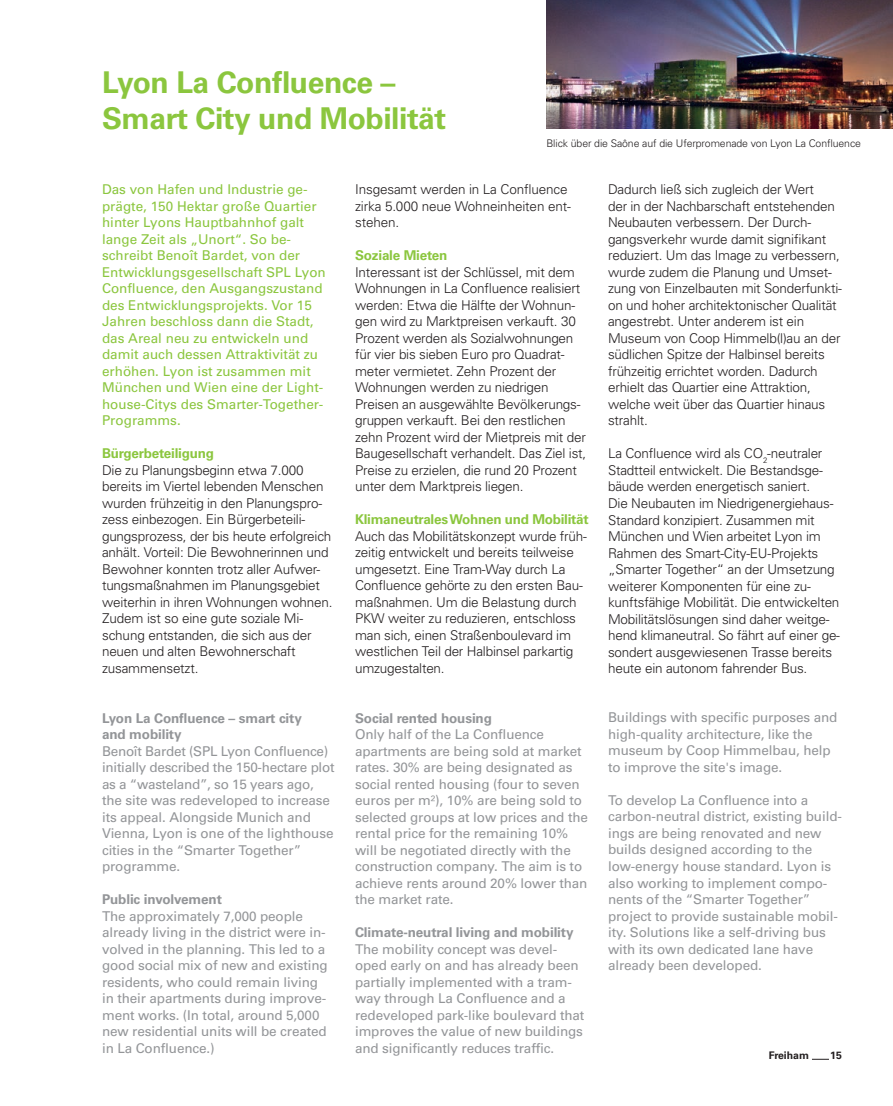
<style>
.page{position:relative;width:893px;height:1106px;background:#fff}
.page>*{position:absolute;margin:0;border:0;box-sizing:border-box;transform-origin:0 0}
.t1{font:700 30px/36px "Univers CE";letter-spacing:-.015em;color:#8bc63e}
.t2{font:300 13.5px/16.5px "Univers";letter-spacing:-.015em;color:#231f20}
.t3{font:13.5px/16.5px "Univers";letter-spacing:-.01em;color:#939598}
.t4{font:13.5px/16.5px "Univers";color:#8bc63e}
.t5{font:700 13.5px "Univers CE";letter-spacing:-.02em;color:#8bc63e}
.t6{font:300 10.5px "Univers";letter-spacing:-.01em;color:#231f20}
.t7{font:700 10.5px "Univers CE";color:#231f20}
.s1{font-family:"Univers CE";font-weight:700}
</style>
<div class="page">
<img style="left:546px;top:0;width:347px;height:128px">
<svg style="left:812px;top:1059px;width:17px;height:1px"></svg>
<h1 class="t1" style="left:102px;top:65px;width:346px">Lyon La Confluence –<br>Smart City und Mobilität</h1>
<p class="t6" style="left:546px;top:137px;width:316px">Blick über die Saône auf die Uferpromenade von Lyon La Confluence</p>
<p class="t4" style="left:102px;top:181px;width:225px">Das von Hafen und Industrie ge&shy;prägte, 150 Hektar große Quartier hinter Lyons Hauptbahnhof galt lange Zeit als „Unort“. So be&shy;schreibt Benoît Bardet, von der<br>Entwicklungsgesellschaft SPL Lyon<br>Confluence, den Ausgangszustand des Entwicklungsprojekts. Vor 15<br>Jahren beschloss dann die Stadt, das Areal neu zu entwickeln und damit auch dessen Attraktivität zu erhöhen. Lyon ist zusammen mit<br>München und Wien eine der Light&shy;house-Citys des Smarter-Together-<br>Programms.</p>
<h2 class="t5" style="left:102px;top:446px;width:114px">Bürgerbeteiligung</h2>
<p class="t2" style="left:102px;top:462px;width:232px">Die zu Planungsbeginn etwa 7.000 bereits im Viertel lebenden Menschen wurden frühzeitig in den Planungspro&shy;zess einbezogen. Ein Bürgerbeteili&shy;gungsprozess, der bis heute erfolgreich anhält. Vorteil: Die Bewohnerinnen und Bewohner konnten trotz aller Aufwer&shy;tungsmaßnahmen im Planungsgebiet weiterhin in ihren Wohnungen wohnen.<br>Zudem ist so eine gute soziale Mi&shy;schung entstanden, die sich aus der neuen und alten Bewohnerschaft zusammensetzt.</p>
<p class="t3" style="left:102px;top:709px;width:234px"><span class="s1">Lyon La Confluence – smart city<br>and mobility<br></span>Benoît Bardet (SPL Lyon Confluence) initially described the 150-hectare plot as a “wasteland”, so 15 years ago, the site was redeveloped to increase its appeal. Alongside Munich and<br>Vienna, Lyon is one of the lighthouse cities in the “Smarter Together” programme.</p>
<p class="t3" style="left:102px;top:891px;width:227px"><span class="s1">Public involvement<br></span>The approximately 7,000 people already living in the district were in&shy;volved in the planning. This led to a good social mix of new and existing residents, who could remain living in their apartments during improve&shy;ment works. (In total, around 5,000 new residential units will be created in La Confluence.)</p>
<p class="t2" style="left:355px;top:181px;width:217px">Insgesamt werden in La Confluence zirka 5.000 neue Wohneinheiten ent&shy;stehen.</p>
<h2 class="t5" style="left:355px;top:247px;width:94px">Soziale Mieten</h2>
<p class="t2" style="left:355px;top:264px;width:233px">Interessant ist der Schlüssel, mit dem Wohnungen in La Confluence realisiert werden: Etwa die Hälfte der Wohnun&shy;gen wird zu Marktpreisen verkauft. 30<br>Prozent werden als Sozialwohnungen für vier bis sieben Euro pro Quadrat&shy;meter vermietet. Zehn Prozent der Wohnungen werden zu niedrigen Preisen an ausgewählte Bevölkerungs&shy;gruppen verkauft. Bei den restlichen zehn Prozent wird der Mietpreis mit der Baugesellschaft verhandelt. Das Ziel ist, Preise zu erzielen, die rund 20 Prozent unter dem Marktpreis liegen.</p>
<h2 class="t5" style="left:355px;top:511px;width:235px">Klimaneutrales Wohnen und Mobilität</h2>
<p class="t2" style="left:355px;top:528px;width:233px">Auch das Mobilitätskonzept wurde früh&shy;zeitig entwickelt und bereits teilweise umgesetzt. Eine Tram-Way durch La Confluence gehörte zu den ersten Bau&shy;maßnahmen. Um die Belastung durch PKW weiter zu reduzieren, entschloss man sich, einen Straßenboulevard im westlichen Teil der Halbinsel parkartig umzugestalten.</p>
<p class="t3" style="left:355px;top:709px;width:234px"><span class="s1">Social rented housing<br></span>Only half of the La Confluence apartments are being sold at market rates. 30% are being designated as social rented housing (four to seven euros per m²), 10% are being sold to selected groups at low prices and the rental price for the remaining 10% will be negotiated directly with the construction company. The aim is to achieve rents around 20% lower than the market rate.</p>
<p class="t3" style="left:355px;top:924px;width:231px"><span class="s1">Climate-neutral living and mobility </span>The mobility concept was devel&shy;oped early on and has already been partially implemented with a tram&shy;way through La Confluence and a redeveloped park-like boulevard that improves the value of new buildings and significantly reduces traffic.</p>
<p class="t2" style="left:608px;top:181px;width:235px">Dadurch ließ sich zugleich der Wert<br>der in der Nachbarschaft entstehenden Neubauten verbessern. Der Durch&shy;gangsverkehr wurde damit signifikant reduziert. Um das Image zu verbessern, wurde zudem die Planung und Umset&shy;zung von Einzelbauten mit Sonderfunkti&shy;on und hoher architektonischer Qualität angestrebt. Unter anderem ist ein Museum von Coop Himmelb(l)au an der südlichen Spitze der Halbinsel bereits frühzeitig errichtet worden. Dadurch erhielt das Quartier eine Attraktion, welche weit über das Quartier hinaus strahlt.</p>
<p class="t2" style="left:608px;top:445px;width:233px">La Confluence wird als CO<sub>2</sub>-neutraler Stadtteil entwickelt. Die Bestandsge&shy;bäude werden energetisch saniert.<br>Die Neubauten im Niedrigenergiehaus-Standard konzipiert. Zusammen mit München und Wien arbeitet Lyon im Rahmen des Smart-City-EU-Projekts „Smarter Together“ an der Umsetzung weiterer Komponenten für eine zu&shy;kunftsfähige Mobilität. Die entwickelten Mobilitätslösungen sind daher weitge&shy;hend klimaneutral. So fährt auf einer ge&shy;sondert ausgewiesenen Trasse bereits heute ein autonom fahrender Bus.</p>
<p class="t3" style="left:608px;top:709px;width:231px">Buildings with specific purposes and high-quality architecture, like the museum by Coop Himmelbau, help to improve the site's image.</p>
<p class="t3" style="left:608px;top:792px;width:235px">To develop La Confluence into a carbon-neutral district, existing build&shy;ings are being renovated and new builds designed according to the low-energy house standard. Lyon is also working to implement compo&shy;nents of the “Smarter Together” project to provide sustainable mobil&shy;ity. Solutions like a self-driving bus with its own dedicated lane have already been developed.</p>
<p class="t7" style="left:769px;top:1049px;width:42px">Freiham</p>
<p class="t7" style="left:830px;top:1049px;width:13px">15</p>
</div>
